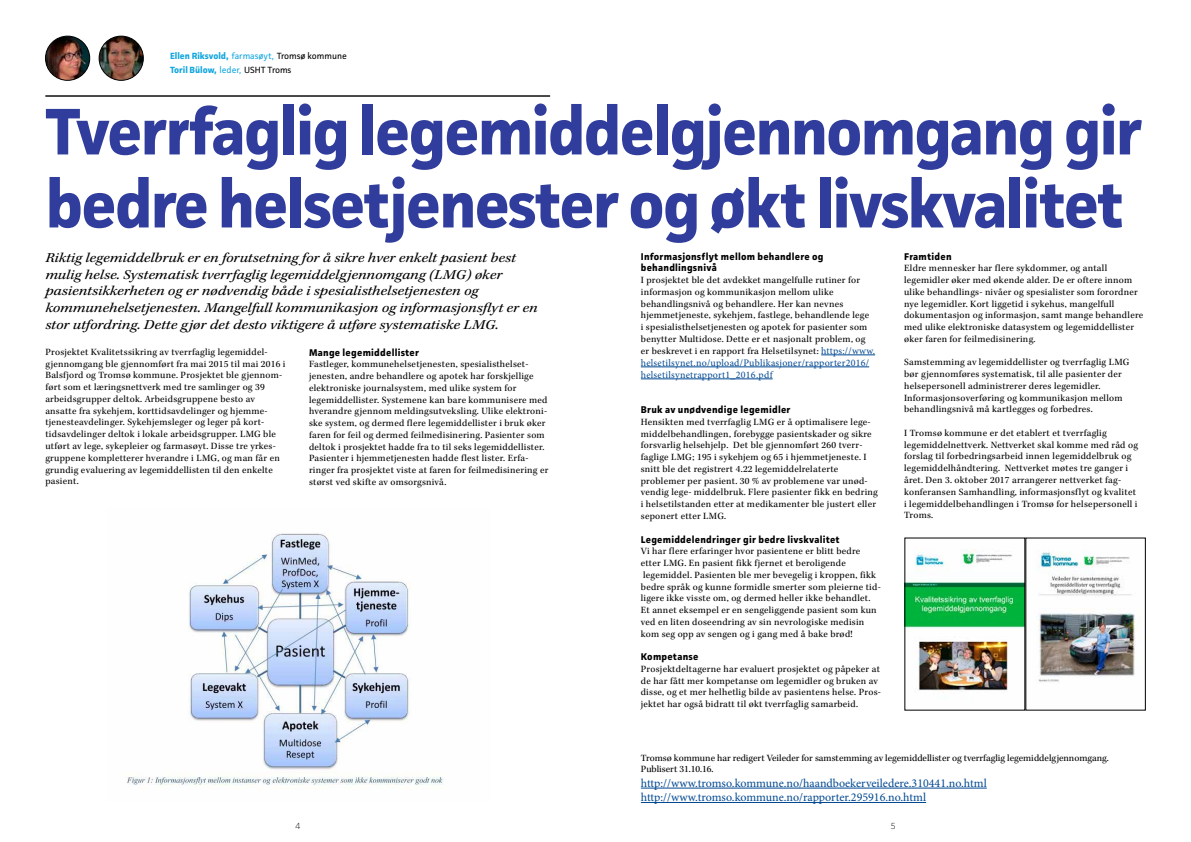
<style>
.page{position:relative;width:1191px;height:842px;background:#fff}
.page>*{position:absolute;margin:0;border:0;box-sizing:border-box;transform-origin:0 0}
.t1{font:700 66px/73px "Facit";letter-spacing:-.035em;color:#303d9c}
.t2{font:italic 14px/16.8px "Kepler Std";color:#000;scale:1.15 1}
.t3{font:12px/14.4px "Minion Pro";color:#004892}
.t4{font:10px/12px "Minion Pro";letter-spacing:.025em;color:#004892}
.t5{font:9.8px/11.8px "Kepler Std";letter-spacing:.025em;color:#000}
.t6{font:700 9.8px/11.8px "Facit";letter-spacing:.025em;color:#000}
.t7{font:9.8px/11.8px "Kepler Std";color:#000}
.t8{font:700 9px/14.4px "Facit";color:#13a6de}
.t9{font:300 9px "Whitney";color:#000}
.s1{font-weight:400}
.s2{font-weight:400;color:#000}
.s3{font-family:"Minion Pro";font-size:10px;color:#004892}
</style>
<div class="page">
<hr style="left:821px;top:355px;width:54px;height:1px;background:#004892">
<hr style="left:641px;top:367px;width:228px;height:1px;background:#004892">
<hr style="left:641px;top:379px;width:131px;height:1px;background:#004892">
<img style="left:45px;top:36px;width:45px;height:44px">
<div style="left:45px;top:36px;width:45px;height:44px;border:1px solid #000;border-radius:50%"></div>
<img style="left:99px;top:36px;width:44px;height:44px;border-radius:22px">
<div style="left:99px;top:36px;width:44px;height:44px;border:1px solid #000;border-radius:50%"></div>
<hr style="left:45px;top:95px;width:505px;height:2px;background:#000">
<img style="left:127px;top:533px;width:317px;height:252px">
<hr style="left:641px;top:788px;width:345px;height:1px;background:#004892">
<hr style="left:641px;top:802px;width:285px;height:1px;background:#004892">
<img style="left:906px;top:549px;width:232px;height:142px">
<p class="t8" style="left:170px;top:48px;width:178px">Ellen Riksvold, <span class="s1">farmasøyt,</span> <span class="s2">Tromsø kommune<br></span>Toril Bülow, <span class="s1">leder,</span> <span class="s2">USHT Troms</span></p>
<h1 class="t1" style="left:45px;top:94px;width:1098px">Tverrfaglig legemiddelgjennomgang gir bedre helsetjenester og økt livskvalitet</h1>
<p class="t6" style="left:904px;top:250px;width:49px">Framtiden</p>
<p class="t5" style="left:904px;top:263px;width:240px">Eldre mennesker har flere sykdommer, og antall legemidler øker med økende alder. De er oftere innom ulike behandlings- nivåer og spesialister som forordner nye legemidler. Kort liggetid i sykehus, mangelfull dokumentasjon og informasjon, samt mange behandlere med ulike elektroniske datasystem og legemiddellister øker faren for feilmedisinering.</p>
<p class="t5" style="left:904px;top:357px;width:227px">Samstemming av legemiddellister og tverrfaglig LMG bør gjennomføres systematisk, til alle pasienter der helsepersonell administrerer deres legemidler.<br>Informasjonsoverføring og kommunikasjon mellom behandlingsnivå må kartlegges og forbedres.</p>
<p class="t5" style="left:904px;top:427px;width:235px">I Tromsø kommune er det etablert et tverrfaglig legemiddelnettverk. Nettverket skal komme med råd og forslag til forbedringsarbeid innen legemiddelbruk og legemiddelhåndtering. Nettverket møtes tre ganger i året. Den 3. oktober 2017 arrangerer nettverket fag&shy;konferansen Samhandling, informasjonsflyt og kvalitet i legemiddelbehandlingen i Tromsø for helsepersonell i Troms.</p>
<p class="t6" style="left:641px;top:250px;width:184px">Informasjonsflyt mellom behandlere og behandlingsnivå</p>
<p class="t5" style="left:641px;top:274px;width:236px">I prosjektet ble det avdekket mangelfulle rutiner for informasjon og kommunikasjon mellom ulike behandlingsnivå og behandlere. Her kan nevnes hjemmetjeneste, sykehjem, fastlege, behandlende lege<br>i spesialisthelsetjenesten og apotek for pasienter som benytter Multidose. Dette er et nasjonalt problem, og er beskrevet i en rapport fra Helsetilsynet: <span class="s3">https://www.</span></p>
<p class="t4" style="left:641px;top:357px;width:230px">helsetilsynet.no/upload/Publikasjoner/rapporter2016/ helsetilsynetrapport1_2016.pdf</p>
<p class="t6" style="left:641px;top:404px;width:151px">Bruk av unødvendige legemidler</p>
<p class="t5" style="left:641px;top:416px;width:238px">Hensikten med tverrfaglig LMG er å optimalisere lege&shy;middelbehandlingen, forebygge pasientskader og sikre forsvarlig helsehjelp. Det ble gjennomført 260 tverr&shy;faglige LMG; 195 i sykehjem og 65 i hjemmetjeneste. I snitt ble det registrert 4.22 legemiddelrelaterte problemer per pasient. 30 % av problemene var unød&shy;vendig lege- middelbruk. Flere pasienter fikk en bedring i helsetilstanden etter at medikamenter ble justert eller seponert etter LMG.</p>
<p class="t6" style="left:641px;top:533px;width:200px">Legemiddelendringer gir bedre livskvalitet</p>
<p class="t5" style="left:641px;top:546px;width:241px">Vi har flere erfaringer hvor pasientene er blitt bedre etter LMG. En pasient fikk fjernet et beroligende legemiddel. Pasienten ble mer bevegelig i kroppen, fikk bedre språk og kunne formidle smerter som pleierne tid&shy;ligere ikke visste om, og dermed heller ikke behandlet.<br>Et annet eksempel er en sengeliggende pasient som kun ved en liten doseendring av sin nevrologiske medisin kom seg opp av sengen og i gang med å bake brød!</p>
<p class="t6" style="left:641px;top:651px;width:59px">Kompetanse</p>
<p class="t5" style="left:641px;top:663px;width:242px">Prosjektdeltagerne har evaluert prosjektet og påpeker at de har fått mer kompetanse om legemidler og bruken av disse, og et mer helhetlig bilde av pasientens helse. Pros&shy;jektet har også bidratt til økt tverrfaglig samarbeid.</p>
<p class="t2" style="left:45px;top:250px;width:429px">Riktig legemiddelbruk er en forutsetning for å sikre hver enkelt pasient best mulig helse. Systematisk tverrfaglig legemiddelgjennomgang (LMG) øker pasientsikkerheten og er nødvendig både i spesialisthelsetjenesten og kommunehelsetjenesten. Mangelfull kommunikasjon og informasjonsflyt er en stor utfordring. Dette gjør det desto viktigere å utføre systematiske LMG.</p>
<p class="t5" style="left:45px;top:346px;width:242px">Prosjektet Kvalitetssikring av tverrfaglig legemiddel&shy;gjennomgang ble gjennomført fra mai 2015 til mai 2016 i Balsfjord og Tromsø kommune. Prosjektet ble gjennom&shy;ført som et læringsnettverk med tre samlinger og 39 arbeidsgrupper deltok. Arbeidsgruppene besto av ansatte fra sykehjem, korttidsavdelinger og hjemme&shy;tjenesteavdelinger. Sykehjemsleger og leger på kort&shy;tidsavdelinger deltok i lokale arbeidsgrupper. LMG ble utført av lege, sykepleier og farmasøyt. Disse tre yrkes&shy;gruppene kompletterer hverandre i LMG, og man får en grundig evaluering av legemiddellisten til den enkelte pasient.</p>
<p class="t6" style="left:309px;top:346px;width:112px">Mange legemiddellister</p>
<p class="t5" style="left:309px;top:359px;width:241px">Fastleger, kommunehelsetjenesten, spesialisthelset&shy;jenesten, andre behandlere og apotek har forskjellige elektroniske journalsystem, med ulike system for legemiddellister. Systemene kan bare kommunisere med hverandre gjennom meldingsutveksling. Ulike elektroni&shy;ske system, og dermed flere legemiddellister i bruk øker faren for feil og dermed feilmedisinering. Pasienter som deltok i prosjektet hadde fra to til seks legemiddellister.<br>Pasienter i hjemmetjenesten hadde flest lister. Erfa&shy;ringer fra prosjektet viste at faren for feilmedisinering er størst ved skifte av omsorgsnivå.</p>
<p class="t7" style="left:641px;top:752px;width:469px">Tromsø kommune har redigert Veileder for samstemming av legemiddellister og tverrfaglig legemiddelgjennomgang.<br>Publisert 31.10.16.</p>
<p class="t3" style="left:641px;top:776px;width:347px">http://www.tromso.kommune.no/haandboekerveiledere.310441.no.html http://www.tromso.kommune.no/rapporter.295916.no.html</p>
<p class="t9" style="left:295px;top:820px;width:7px">4</p>
<p class="t9" style="left:890px;top:820px;width:6px">5</p>
</div>
